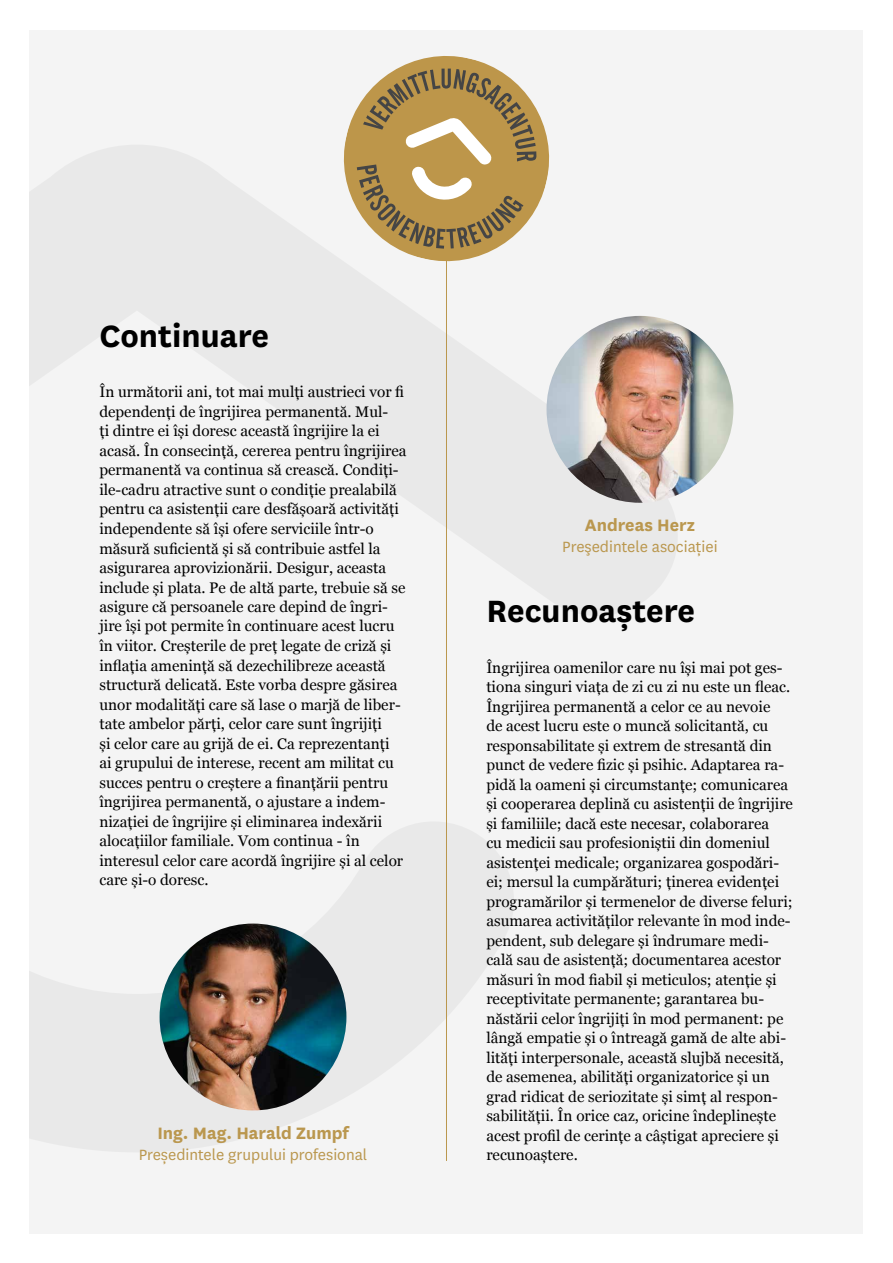
<style>
.page{position:relative;width:893px;height:1263px;background:#fff}
.page>*{position:absolute;margin:0;border:0;box-sizing:border-box;transform-origin:0 0}
.t1{font:700 36px "National";color:#000}
.t2{font:700 19.35px "National";color:#ba974e}
.t3{font:17.4px "National";color:#ba974e}
.t4{font:15.3px/19.5px "Georgia";color:#000}
</style>
<div class="page">
<div style="left:30px;top:30px;width:833px;height:1203px;background:#f4f4f4"></div>
<svg style="left:30px;top:145px;width:648px;height:471px"></svg>
<svg style="left:30px;top:822px;width:484px;height:330px"></svg>
<hr style="left:446px;top:120px;width:1px;height:1041px;background:#ba974e">
<svg style="left:334px;top:56px;width:225px;height:215px"></svg>
<svg style="left:357px;top:69px;width:179px;height:180px;background:#b69a63"></svg>
<img style="left:546px;top:316px;width:187px;height:187px;border-radius:93px">
<img style="left:160px;top:923px;width:186px;height:187px;border-radius:93px">
<h1 class="t1" style="left:99px;top:311px;width:171px">Continuare</h1>
<p class="t4" style="left:99px;top:382px;width:309px">În următorii ani, tot mai mulți austrieci vor fi dependenți de îngrijirea permanentă. Mul-<br>ți dintre ei își doresc această îngrijire la ei acasă. În consecință, cererea pentru îngrijirea permanentă va continua să crească. Condiți&shy;ile-cadru atractive sunt o condiție prealabilă pentru ca asistenții care desfășoară activități independente să își ofere serviciile într-o măsură suficientă și să contribuie astfel la asigurarea aprovizionării. Desigur, aceasta include și plata. Pe de altă parte, trebuie să se asigure că persoanele care depind de îngri&shy;jire își pot permite în continuare acest lucru în viitor. Creșterile de preț legate de criză și inflația amenință să dezechilibreze această structură delicată. Este vorba despre găsirea unor modalități care să lase o marjă de liber&shy;tate ambelor părți, celor care sunt îngrijiți<br>și celor care au grijă de ei. Ca reprezentanți<br>ai grupului de interese, recent am militat cu succes pentru o creștere a finanțării pentru îngrijirea permanentă, o ajustare a indem&shy;nizației de îngrijire și eliminarea indexării alocațiilor familiale. Vom continua - în interesul celor care acordă îngrijire și al celor care și-o doresc.</p>
<p class="t2" style="left:157px;top:1119px;width:193px">Ing. Mag. Harald Zumpf</p>
<p class="t3" style="left:139px;top:1143px;width:230px">Președintele grupului profesional</p>
<p class="t2" style="left:585px;top:512px;width:112px">Andreas Herz</p>
<p class="t3" style="left:562px;top:535px;width:157px">Preşedintele asociaţiei</p>
<h1 class="t1" style="left:486px;top:586px;width:210px">Recunoaștere</h1>
<p class="t4" style="left:486px;top:657px;width:308px">Îngrijirea oamenilor care nu își mai pot ges&shy;tiona singuri viața de zi cu zi nu este un fleac.<br>Îngrijirea permanentă a celor ce au nevoie<br>de acest lucru este o muncă solicitantă, cu responsabilitate și extrem de stresantă din punct de vedere fizic și psihic. Adaptarea ra&shy;pidă la oameni și circumstanțe; comunicarea și cooperarea deplină cu asistenții de îngrijire și familiile; dacă este necesar, colaborarea<br>cu medicii sau profesioniștii din domeniul asistenței medicale; organizarea gospodări&shy;ei; mersul la cumpărături; ținerea evidenței programărilor și termenelor de diverse feluri; asumarea activităților relevante în mod inde&shy;pendent, sub delegare și îndrumare medi&shy;cală sau de asistență; documentarea acestor măsuri în mod fiabil și meticulos; atenție și receptivitate permanente; garantarea bu&shy;năstării celor îngrijiți în mod permanent: pe lângă empatie și o întreagă gamă de alte abi&shy;lități interpersonale, această slujbă necesită, de asemenea, abilități organizatorice și un grad ridicat de seriozitate și simț al respon&shy;sabilității. În orice caz, oricine îndeplinește acest profil de cerințe a câștigat apreciere și recunoaștere.</p>
</div>
